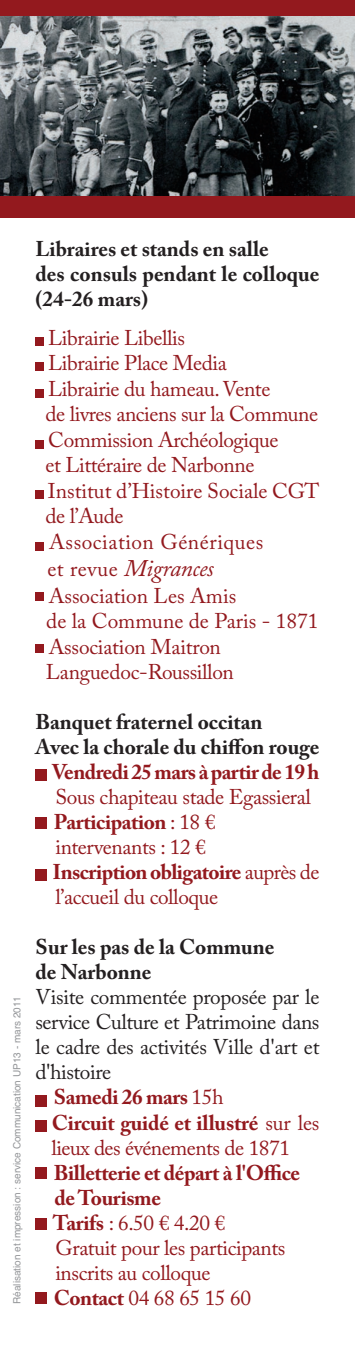
<style>
.page{position:relative;width:355px;height:1347px;background:#fff}
.page>*{position:absolute;margin:0;border:0;box-sizing:border-box;transform-origin:0 0}
.t1{font:italic 23.75px "Adobe Caslon Pro";letter-spacing:-.02em;color:#93191e}
.t2{font:21.25px/25.5px "Adobe Caslon Pro";letter-spacing:-.02em;color:#93191e}
.t3{font:700 21.25px/25px "Adobe Caslon Pro";color:#231f20}
.t4{font:21.25px "Adobe Caslon Pro";letter-spacing:-.015em;color:#231f20}
.t5{font:700 21.25px "Adobe Caslon Pro";letter-spacing:-.02em;color:#93191e}
.t6{font:10px "Helvetica";color:#939598}
.s1{font-style:normal;font-size:21.25px}
.s2{font-weight:700}
.s3{font-weight:400}
</style>
<div class="page">
<div style="left:35px;top:440px;width:8px;height:8px;background:#93191e"></div>
<div style="left:35px;top:389px;width:8px;height:9px;background:#93191e"></div>
<div style="left:35px;top:362px;width:8px;height:8px;background:#93191e"></div>
<div style="left:35px;top:337px;width:8px;height:9px;background:#93191e"></div>
<div style="left:35px;top:592px;width:8px;height:9px;background:#93191e"></div>
<div style="left:35px;top:644px;width:8px;height:9px;background:#93191e"></div>
<div style="left:35px;top:542px;width:8px;height:8px;background:#93191e"></div>
<div style="left:35px;top:490px;width:8px;height:8px;background:#93191e"></div>
<div style="left:35px;top:769px;width:11px;height:11px;background:#93191e"></div>
<div style="left:35px;top:817px;width:11px;height:12px;background:#93191e"></div>
<div style="left:35px;top:869px;width:11px;height:11px;background:#93191e"></div>
<div style="left:35px;top:1095px;width:11px;height:11px;background:#93191e"></div>
<div style="left:35px;top:1218px;width:11px;height:12px;background:#93191e"></div>
<div style="left:35px;top:1167px;width:11px;height:12px;background:#93191e"></div>
<div style="left:35px;top:1292px;width:11px;height:12px;background:#93191e"></div>
<div style="left:35px;top:1120px;width:11px;height:11px;background:#93191e"></div>
<img style="left:0;top:15px;width:354px;height:181px">
<div style="left:0;top:0;width:354px;height:15px;background:#93191e"></div>
<div style="left:0;top:196px;width:354px;height:22px;background:#93191e"></div>
<p class="t6" style="left:11px;top:1304px;width:309px;rotate:-90deg">Réalisation et impression : service Communication UP13 - mars 2011</p>
<p class="t3" style="left:35px;top:239px;width:285px">Libraires et stands en salle<br>des consuls pendant le colloque (24-26 mars)</p>
<p class="t2" style="left:45px;top:327px;width:275px">Librairie Libellis<br>Librairie Place Media<br>Librairie du hameau. Vente<br>de livres anciens sur la Commune<br>Commission Archéologique<br>et Littéraire de Narbonne<br>Institut d’Histoire Sociale CGT de l’Aude<br>Association Génériques</p>
<p class="t1" style="left:47px;top:560px;width:168px"><span class="s1">et revue</span> Migrances</p>
<p class="t2" style="left:46px;top:585px;width:274px">Association Les Amis<br>de la Commune de Paris - 1871<br>Association Maitron<br>Languedoc-Roussillon</p>
<p class="t3" style="left:35px;top:711px;width:285px">Banquet fraternel occitan<br>Avec la chorale du chiffon rouge</p>
<p class="t5" style="left:52px;top:763px;width:268px">Vendredi 25 mars à partir de 19 h</p>
<p class="t2" style="left:53px;top:787px;width:268px">Sous chapiteau stade Egassieral<br><span class="s2">Participation</span> : 18 € intervenants : 12 €<br><span class="s2">Inscription obligatoire</span> auprès de l’accueil du colloque</p>
<p class="t3" style="left:35px;top:937px;width:240px">Sur les pas de la Commune de Narbonne</p>
<p class="t4" style="left:35px;top:989px;width:285px">Visite commentée proposée par le</p>
<p class="t4" style="left:35px;top:1014px;width:285px">service Culture et Patrimoine dans</p>
<p class="t4" style="left:35px;top:1039px;width:285px">le cadre des activités Ville d'art et</p>
<p class="t4" style="left:35px;top:1064px;width:77px">d'histoire</p>
<p class="t5" style="left:54px;top:1088px;width:171px">Samedi 26 mars <span class="s3">15h</span></p>
<p class="t5" style="left:52px;top:1113px;width:269px">Circuit guidé et illustré <span class="s3">sur les</span></p>
<p class="t2" style="left:51px;top:1137px;width:239px">lieux des événements de 1871</p>
<p class="t2" style="left:53px;top:1162px;width:248px"><span class="s2">Billetterie et départ à l'Office de Tourisme<br>Tarifs</span> : 6.50 € 4.20 €<br>Gratuit pour les participants inscrits au colloque</p>
<p class="t2" style="left:54px;top:1287px;width:198px"><span class="s2">Contact</span> 04 68 65 15 60</p>
</div>
